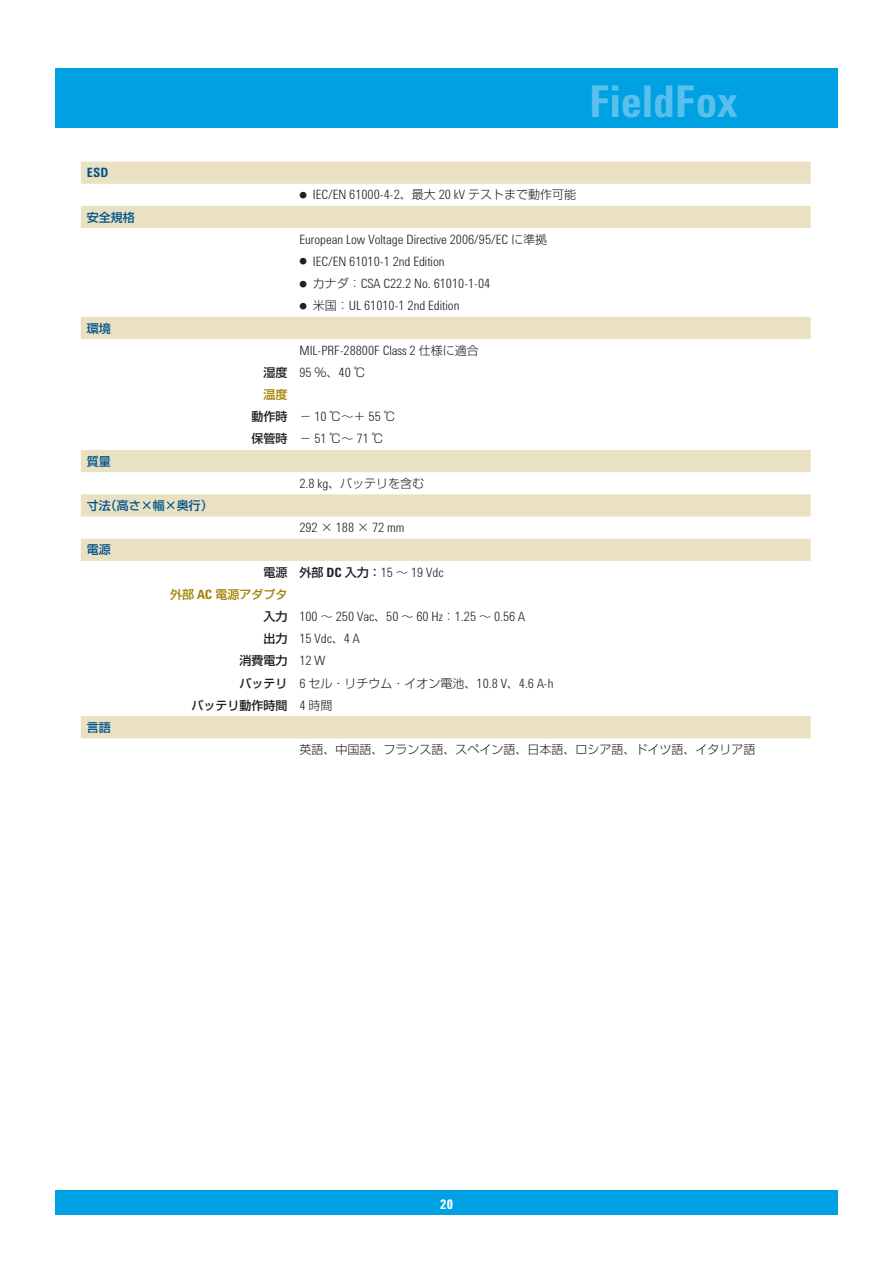
<style>
.page{position:relative;width:893px;height:1263px;background:#fff}
.page>*{position:absolute;margin:0;border:0;box-sizing:border-box;transform-origin:0 0}
.t1{font:700 45px "Agilent Cond";letter-spacing:-.005em;color:#59c0ed}
.t2{font:700 13.5px "Agilent Cond";color:#fff}
.t3{font:300 13.2px/22.2px "Agilent Cond";color:#231f20}
.t4{font:700 13.2px "Agilent Cond";color:#00538d}
.t5{font:300 12px/22.2px "Shin Go Pro";color:#231f20}
.t6{font:500 12px/22.2px "Shin Go Pro";color:#a18302}
.t7{font:500 12px "Shin Go Pro";color:#00538d}
.t8{font:500 12px "Shin Go Pro";color:#231f20}
.s1{font-family:"Shin Go Pro";font-size:7.5px}
.s2{font-family:"Shin Go Pro";font-size:12px}
.s3{font-family:"Shin Go Pro";font-weight:500;font-size:12px}
.s4{font-weight:500;color:#a18302}
.s5{font-weight:500}
.s6{font-family:"Agilent Cond";font-size:13.2px}
.s7{color:#231f20}
.s8{font-family:"Agilent Cond";font-weight:700;font-size:13.2px;color:#231f20}
.s9{font-family:"Agilent Cond";font-weight:300;font-size:13.2px;color:#231f20}
.s10{font-weight:300;color:#231f20}
.s11{font-family:"Agilent Cond";font-weight:700;font-size:13.2px}
.s12{font-family:"Agilent Cond";font-weight:300;font-size:13.2px}
.s13{font-weight:300}
</style>
<div class="page">
<div style="left:55px;top:1191px;width:783px;height:24px;background:#00a1e3"></div>
<div style="left:55px;top:68px;width:783px;height:59px;background:#00a1e3"></div>
<svg style="left:81px;top:162px;width:730px;height:576px"></svg>
<h1 class="t1" style="left:589px;top:76px;width:150px">FieldFox</h1>
<p class="t4" style="left:87px;top:165px;width:23px">ESD</p>
<p class="t7" style="left:87px;top:207px;width:49px">安全規格</p>
<p class="t7" style="left:87px;top:318px;width:25px">環境</p>
<p class="t7" style="left:87px;top:451px;width:25px">質量</p>
<p class="t7" style="left:87px;top:496px;width:127px">寸法（高さ×幅×奥行）</p>
<p class="t7" style="left:87px;top:540px;width:25px">電源</p>
<p class="t3" style="left:299px;top:184px;width:278px"><span class="s1">●</span> IEC/EN 61000-4-2<span class="s2">、最大</span> 20 kV <span class="s2">テストまで動作可能</span></p>
<p class="t3" style="left:299px;top:228px;width:249px">European Low Voltage Directive 2006/95/EC <span class="s2">に準拠</span></p>
<p class="t3" style="left:299px;top:250px;width:147px"><span class="s1">●</span> IEC/EN 61010-1 2nd Edition</p>
<p class="t3" style="left:299px;top:272px;width:192px"><span class="s1">●</span> <span class="s2">カナダ：</span>CSA C22.2 No. 61010-1-04</p>
<p class="t3" style="left:299px;top:294px;width:162px"><span class="s1">●</span> <span class="s2">米国：</span>UL 61010-1 2nd Edition</p>
<p class="t3" style="left:263px;top:339px;width:217px;text-indent:36px">MIL-PRF-28800F Class 2 <span class="s2">仕様に適合</span><span class="s3">湿度</span> 95 <span class="s2">％、</span>40 <span class="s2">℃</span></p>
<p class="t5" style="left:251px;top:382px;width:146px;text-indent:12px"><span class="s4">温度<br></span><span class="s5">動作時</span> － <span class="s6">10</span> ℃～＋ <span class="s6">55</span> ℃<span class="s5">保管時</span> － <span class="s6">51</span> ℃～ <span class="s6">71</span> ℃</p>
<p class="t5" style="left:299px;top:471px;width:126px"><span class="s6">2.8 kg</span>、バッテリを含む</p>
<p class="t3" style="left:299px;top:516px;width:107px">292 <span class="s2">×</span> 188 <span class="s2">×</span> 72 mm</p>
<p class="t7" style="left:87px;top:717px;width:25px">言語</p>
<p class="t6" style="left:170px;top:559px;width:275px;text-indent:93px"><span class="s7">電源 外部</span> <span class="s8">DC</span> <span class="s7">入力：</span><span class="s9">15</span> <span class="s10">～</span> <span class="s9">19 Vdc</span>外部 <span class="s11">AC</span> 電源アダプタ</p>
<p class="t3" style="left:263px;top:605px;width:263px"><span class="s3">入力</span> 100 <span class="s2">～</span> 250 Vac<span class="s2">、</span>50 <span class="s2">～</span> 60 Hz<span class="s2">：</span>1.25 <span class="s2">～</span> 0.56 A<span class="s3">出力</span> 15 Vdc<span class="s2">、</span>4 A</p>
<p class="t8" style="left:239px;top:651px;width:87px">消費電力 <span class="s12">12 W</span></p>
<p class="t5" style="left:239px;top:670px;width:316px"><span class="s5">バッテリ</span> <span class="s6">6</span> セル・リチウム・イオン電池、<span class="s6">10.8 V</span>、<span class="s6">4.6 A-h</span></p>
<p class="t8" style="left:191px;top:695px;width:143px">バッテリ動作時間 <span class="s12">4</span> <span class="s13">時間</span></p>
<p class="t5" style="left:299px;top:737px;width:457px">英語、中国語、フランス語、スペイン語、日本語、ロシア語、ドイツ語、イタリア語</p>
<p class="t2" style="left:440px;top:1197px;width:14px">20</p>
</div>
